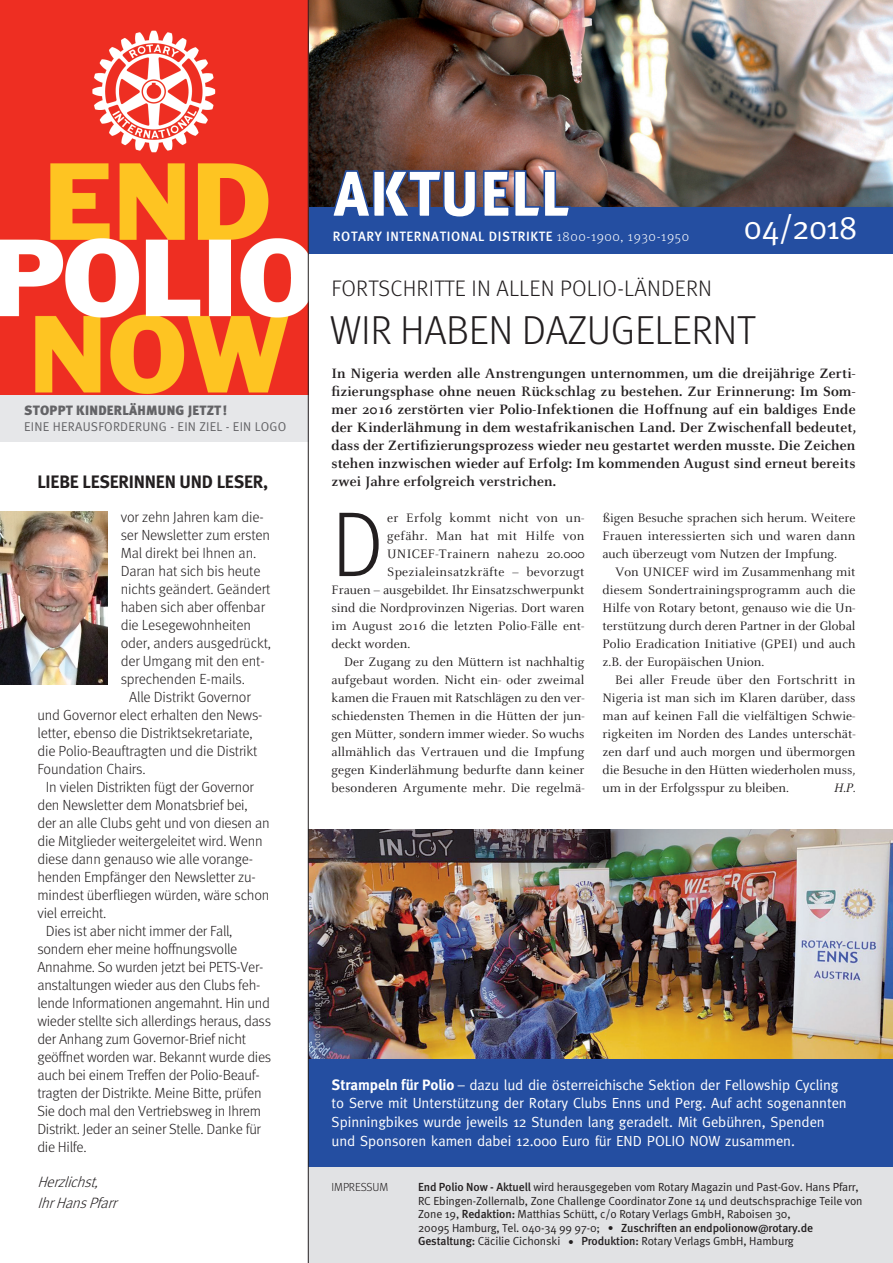
<style>
.page{position:relative;width:893px;height:1263px;background:#fff}
.page>*{position:absolute;margin:0;border:0;box-sizing:border-box;transform-origin:0 0}
.t1{font:300 92.25px "Meta";color:#231f20;scale:.94 1}
.t2{font:65.25px "Meta Black Caps";color:#fff;scale:.93 1}
.t3{font:300 40.5px "Meta";letter-spacing:-.01em;color:#231f20}
.t4{font:33px "Meta Normal";letter-spacing:-.04em;color:#fff}
.t5{font:300 22.5px "Meta";letter-spacing:.01em;color:#231f20}
.t6{font:700 18px "Meta";letter-spacing:-.01em;color:#231f20}
.t7{font:700 15px/18px "Celeste";letter-spacing:.01em;color:#231f20;text-align:justify}
.t8{font:italic 300 15px/21px "Meta";color:#231f20}
.t9{font:300 14.7px "Meta";letter-spacing:-.015em;color:#231f20}
.t10{font:14.7px/18.8px "Meta";letter-spacing:-.005em;color:#fff}
.t11{font:13.5px/18px "Celeste";letter-spacing:.005em;color:#231f20;text-align:justify}
.t12{font:500 13.5px "Meta";letter-spacing:.045em;color:#fff}
.t13{font:900 13.5px "Meta";letter-spacing:.02em;color:#636366}
.t14{font:13.5px "Celeste";letter-spacing:.025em;color:#231f20}
.t15{font:italic 13.5px "Celeste";color:#231f20}
.t16{font:12.75px "Meta Normal";letter-spacing:.02em;color:#636366}
.t17{font:11.7px/13.5px "Meta Normal";letter-spacing:-.01em;color:#231f20}
.t18{font:500 11.7px "Meta";letter-spacing:-.01em;color:#231f20}
.t19{font:300 11.7px "Meta";letter-spacing:-.01em;color:#231f20}
.t20{font:300 9px "Meta";letter-spacing:.015em;color:#e6e7e9}
.s1{font-weight:300}
.s2{font-weight:700;font-size:15px}
.s3{font-family:"Meta";font-weight:500}
.s4{font-family:"Meta Normal";font-weight:400}
.s5{font-family:"Meta Normal";font-weight:400;font-size:11.25px}
.s6{font-size:11.25px}
</style>
<div class="page">
<img style="left:309px;top:829px;width:584px;height:230px">
<div style="left:308px;top:1166px;width:585px;height:97px;background:#e1e2e4"></div>
<div style="left:0;top:384px;width:308px;height:58px;background:#e6e7e9"></div>
<div style="left:277px;top:187px;width:616px;height:66px;background:#244ea1"></div>
<img style="left:309px;top:0;width:584px;height:207px">
<img style="left:332px;top:164px;width:239px;height:43px">
<img style="left:0;top:512px;width:108px;height:173px">
<img style="left:0;top:0;width:308px;height:395px">
<div style="left:308px;top:1059px;width:585px;height:107px;background:#244ea1"></div>
<hr style="left:308px;top:0;width:1px;height:1263px;background:#231f20">
<p class="t13" style="left:24px;top:402px;width:204px">STOPPT KINDERLÄHMUNG JETZT!</p>
<p class="t16" style="left:24px;top:419px;width:264px">EINE HERAUSFORDERUNG - EIN ZIEL - EIN LOGO</p>
<h3 class="t6" style="left:37px;top:471px;width:232px">LIEBE LESERINNEN UND LESER,</h3>
<p class="t9" style="left:121px;top:509px;width:144px">vor zehn Jahren kam die-</p>
<p class="t9" style="left:121px;top:527px;width:151px">ser Newsletter zum ersten</p>
<p class="t9" style="left:121px;top:545px;width:137px">Mal direkt bei Ihnen an.</p>
<p class="t9" style="left:121px;top:563px;width:141px">Daran hat sich bis heute</p>
<p class="t9" style="left:121px;top:581px;width:151px">nichts geändert. Geändert</p>
<p class="t9" style="left:121px;top:599px;width:146px">haben sich aber offenbar</p>
<p class="t9" style="left:121px;top:617px;width:132px">die Lesegewohnheiten</p>
<p class="t9" style="left:121px;top:635px;width:152px">oder, anders ausgedrückt,</p>
<p class="t9" style="left:121px;top:652px;width:146px">der Umgang mit den ent-</p>
<p class="t9" style="left:121px;top:671px;width:126px">sprechenden E-mails.</p>
<p class="t9" style="left:129px;top:689px;width:123px">Alle Distrikt Governor</p>
<p class="t9" style="left:37px;top:707px;width:227px">und Governor elect erhalten den News-</p>
<p class="t9" style="left:37px;top:725px;width:217px">letter, ebenso die Distriktsekretariate,</p>
<p class="t9" style="left:37px;top:743px;width:222px">die Polio-Beauftragten und die Distrikt</p>
<p class="t9" style="left:37px;top:761px;width:110px">Foundation Chairs.</p>
<p class="t9" style="left:46px;top:779px;width:210px">In vielen Distrikten fügt der Governor</p>
<p class="t9" style="left:37px;top:797px;width:212px">den Newsletter dem Monatsbrief bei,</p>
<p class="t9" style="left:37px;top:815px;width:234px">der an alle Clubs geht und von diesen an</p>
<p class="t9" style="left:37px;top:833px;width:227px">die Mitglieder weitergeleitet wird. Wenn</p>
<p class="t9" style="left:37px;top:850px;width:217px">diese dann genauso wie alle vorange-</p>
<p class="t9" style="left:37px;top:869px;width:220px">henden Empfänger den Newsletter zu-</p>
<p class="t9" style="left:37px;top:887px;width:233px">mindest überfliegen würden, wäre schon</p>
<p class="t9" style="left:37px;top:905px;width:71px">viel erreicht.</p>
<p class="t9" style="left:46px;top:923px;width:188px">Dies ist aber nicht immer der Fall,</p>
<p class="t9" style="left:37px;top:941px;width:201px">sondern eher meine hoffnungsvolle</p>
<p class="t9" style="left:37px;top:959px;width:228px">Annahme. So wurden jetzt bei PETS-Ver-</p>
<p class="t9" style="left:37px;top:977px;width:224px">anstaltungen wieder aus den Clubs feh-</p>
<p class="t9" style="left:37px;top:995px;width:234px">lende Informationen angemahnt. Hin und</p>
<p class="t9" style="left:37px;top:1013px;width:235px">wieder stellte sich allerdings heraus, dass</p>
<p class="t9" style="left:37px;top:1031px;width:210px">der Anhang zum Governor-Brief nicht</p>
<p class="t9" style="left:37px;top:1049px;width:235px">geöffnet worden war. Bekannt wurde dies</p>
<p class="t9" style="left:37px;top:1067px;width:224px">auch bei einem Treffen der Polio-Beauf-</p>
<p class="t9" style="left:37px;top:1085px;width:226px">tragten der Distrikte. Meine Bitte, prüfen</p>
<p class="t9" style="left:37px;top:1103px;width:225px">Sie doch mal den Vertriebsweg in Ihrem</p>
<p class="t9" style="left:37px;top:1121px;width:225px">Distrikt. Jeder an seiner Stelle. Danke für</p>
<p class="t9" style="left:37px;top:1139px;width:51px">die Hilfe.</p>
<p class="t8" style="left:37px;top:1171px;width:85px">Herzlichst,<br>IhrHansPfarr</p>
<h2 class="t2" style="left:333px;top:154px;width:256px">AKTUELL</h2>
<h3 class="t4" style="left:744px;top:208px;width:115px">04/2018</h3>
<p class="t12" style="left:333px;top:229px;width:358px">ROTARY INTERNATIONAL DISTRIKTE <span class="s1">1800-1900, 1930-1950</span></p>
<h3 class="t5" style="left:331px;top:276px;width:382px">FORTSCHRITTE IN ALLEN POLIO-LÄNDERN</h3>
<h3 class="t3" style="left:330px;top:307px;width:427px">WIR HABEN DAZUGELERNT</h3>
<p class="t7" style="left:331px;top:365px;width:526px">In Nigeria werden alle Anstrengungen unternommen, um die dreijährige Zerti&shy;fizierungsphase ohne neuen Rückschlag zu bestehen. Zur Erinnerung: Im Som&shy;mer 2016 zerstörten vier Polio-Infektionen die Hoffnung auf ein baldiges Ende der Kinderlähmung in dem westafrikanischen Land. Der Zwischenfall bedeutet, dass der Zertifizierungsprozess wieder neu gestartet werden musste. Die Zeichen stehen inzwischen wieder auf Erfolg: Im kommenden August sind erneut bereits zwei Jahre erfolgreich verstrichen.</p>
<h1 class="t1" style="left:332px;top:492px;width:57px">D</h1>
<p class="t11" style="left:387px;top:509px;width:199px">er Erfolg kommt nicht von un-</p>
<p class="t14" style="left:387px;top:529px;width:199px">gefähr. Man hat mit Hilfe von</p>
<p class="t11" style="left:387px;top:545px;width:199px">UNICEF-Trainern nahezu 20.000</p>
<p class="t11" style="left:387px;top:563px;width:199px">Spezialeinsatzkräfte – bevorzugt</p>
<p class="t11" style="left:332px;top:581px;width:254px">Frauen – ausgebildet. Ihr Einsatzschwerpunkt</p>
<p class="t11" style="left:332px;top:599px;width:254px">sind die Nordprovinzen Nigerias. Dort waren</p>
<p class="t11" style="left:332px;top:617px;width:254px">im August 2016 die letzten Polio-Fälle ent-</p>
<p class="t11" style="left:332px;top:635px;width:80px">deckt worden.</p>
<p class="t11" style="left:344px;top:653px;width:242px">Der Zugang zu den Müttern ist nachhaltig</p>
<p class="t11" style="left:332px;top:671px;width:254px">aufgebaut worden. Nicht ein- oder zweimal</p>
<p class="t11" style="left:332px;top:689px;width:254px">kamen die Frauen mit Ratschlägen zu den ver-</p>
<p class="t11" style="left:332px;top:707px;width:255px">schiedensten Themen in die Hütten der jun-</p>
<p class="t11" style="left:332px;top:725px;width:254px">gen Mütter, sondern immer wieder. So wuchs</p>
<p class="t11" style="left:332px;top:743px;width:254px">allmählich das Vertrauen und die Impfung</p>
<p class="t11" style="left:332px;top:761px;width:254px">gegen Kinderlähmung bedurfte dann keiner</p>
<p class="t11" style="left:332px;top:779px;width:255px">besonderen Argumente mehr. Die regelmä-</p>
<p class="t11" style="left:602px;top:509px;width:254px">ßigen Besuche sprachen sich herum. Weitere Frauen interessierten sich und waren dann auch überzeugt vom Nutzen der Impfung.</p>
<p class="t11" style="left:602px;top:563px;width:255px;text-indent:13px">Von UNICEF wird im Zusammenhang mit diesem Sondertrainingsprogramm auch die Hilfe von Rotary betont, genauso wie die Un&shy;terstützung durch deren Partner in der Global Polio Eradication Initiative (GPEI) und auch z.B. der Europäischen Union.</p>
<p class="t11" style="left:602px;top:671px;width:255px;text-indent:13px">Bei aller Freude über den Fortschritt in Nigeria ist man sich im Klaren darüber, dass man auf keinen Fall die vielfältigen Schwie&shy;rigkeiten im Norden des Landes unterschät&shy;zen darf und auch morgen und übermorgen die Besuche in den Hütten wiederholen muss, um in der Erfolgsspur zu bleiben.</p>
<p class="t15" style="left:834px;top:781px;width:23px">H.P.</p>
<p class="t20" style="left:312px;top:1050px;width:82px;rotate:-90deg">Foto: Cycling to Serve</p>
<p class="t10" style="left:332px;top:1075px;width:517px"><span class="s2">Strampeln für Polio</span> – dazu lud die österreichische Sektion der Fellowship Cycling to Serve mit Unterstützung der Rotary Clubs Enns und Perg. Auf acht sogenannten Spinningbikes wurde jeweils 12 Stunden lang geradelt. Mit Gebühren, Spenden und Sponsoren kamen dabei 12.000 Euro für END POLIO NOW zusammen.</p>
<p class="t19" style="left:332px;top:1181px;width:58px">IMPRESSUM</p>
<p class="t17" style="left:418px;top:1180px;width:446px"><span class="s3">End Polio Now - Aktuell</span> wird herausgegeben vom Rotary Magazin und Past-Gov. Hans Pfarr,<br>RC Ebingen-Zollernalb, Zone Challenge Coordinator Zone 14 und deutschsprachige Teile von<br>Zone 19, <span class="s3">Redaktion:</span> Matthias Schütt, c/o Rotary Verlags GmbH, Raboisen 30,</p>
<p class="t18" style="left:418px;top:1221px;width:397px"><span class="s4">20095 Hamburg, Tel. 040-34 99 97-0;</span> <span class="s5">•</span> Zuschriften an endpolionow@rotary.de</p>
<p class="t17" style="left:418px;top:1234px;width:377px"><span class="s3">Gestaltung:</span> Cäcilie Cichonski <span class="s6">•</span> <span class="s3">Produktion:</span> Rotary Verlags GmbH, Hamburg</p>
</div>
